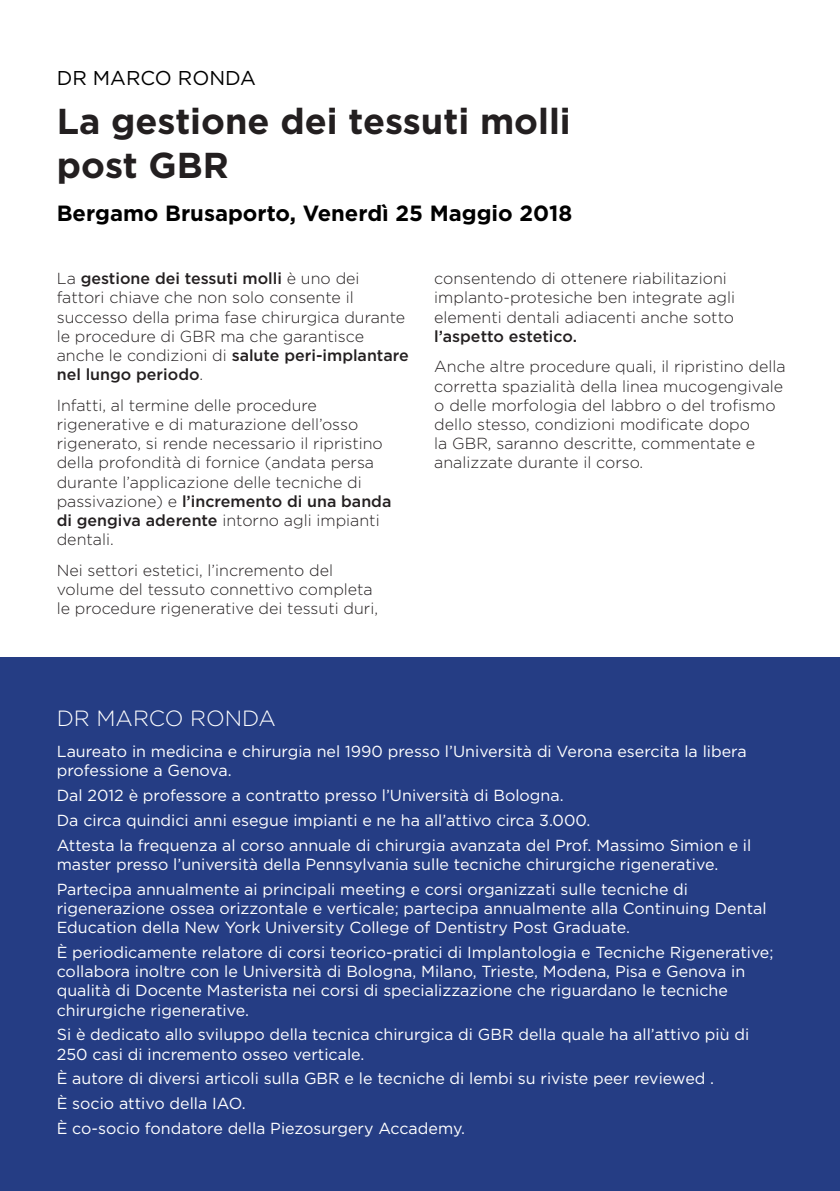
<style>
.page{position:relative;width:840px;height:1191px;background:#fff}
.page>*{position:absolute;margin:0;border:0;box-sizing:border-box;transform-origin:0 0}
.t1{font:700 36px/43.2px "Gotham";color:#231f20}
.t2{font:700 22px "Gotham";color:#000}
.t3{font:300 22px "Gotham";color:#fff}
.t4{font:20px "Gotham";color:#000}
.t5{font:16px/19.2px "Gotham";color:#fff}
.t6{font:300 16px/19.2px "Gotham";color:#231f20}
.t7{font:500 16px "Gotham";color:#231f20}
.s1{font-weight:500}
</style>
<div class="page">
<hr style="left:839px;top:0;width:1px;height:1191px;background:#c7c8ca">
<div style="left:0;top:658px;width:839px;height:533px;background:#253d84"></div>
<hr style="left:839px;top:798px;width:1px;height:393px;background:#e6e7e9">
<p class="t4" style="left:57px;top:66px;width:200px">DR MARCO RONDA</p>
<h1 class="t1" style="left:57px;top:100px;width:515px">La gestione dei tessuti molli post GBR</h1>
<h2 class="t2" style="left:57px;top:199px;width:517px">Bergamo Brusaporto, Venerdì 25 Maggio 2018</h2>
<p class="t6" style="left:57px;top:268px;width:353px">La <span class="s1">gestione dei tessuti molli</span> è uno dei fattori chiave che non solo consente il successo della prima fase chirurgica durante le procedure di GBR ma che garantisce anche le condizioni di <span class="s1">salute peri-implantare nel lungo periodo</span>.</p>
<p class="t6" style="left:57px;top:395px;width:336px">Infatti, al termine delle procedure rigenerative e di maturazione dell’osso rigenerato, si rende necessario il ripristino della profondità di fornice (andata persa durante l’applicazione delle tecniche di passivazione) e <span class="s1">l’incremento di una banda di gengiva aderente</span> intorno agli impianti dentali.</p>
<p class="t6" style="left:57px;top:560px;width:322px">Nei settori estetici, l’incremento del volume del tessuto connettivo completa le procedure rigenerative dei tessuti duri,</p>
<p class="t6" style="left:434px;top:268px;width:302px">consentendo di ottenere riabilitazioni implanto-protesiche ben integrate agli elementi dentali adiacenti anche sotto</p>
<p class="t7" style="left:434px;top:326px;width:144px">l’aspetto estetico.</p>
<p class="t6" style="left:434px;top:357px;width:352px">Anche altre procedure quali, il ripristino della corretta spazialità della linea mucogengivale o delle morfologia del labbro o del trofismo dello stesso, condizioni modificate dopo<br>la GBR, saranno descritte, commentate e analizzate durante il corso.</p>
<h2 class="t3" style="left:57px;top:704px;width:220px">DR MARCO RONDA</h2>
<p class="t5" style="left:57px;top:741px;width:691px">Laureato in medicina e chirurgia nel 1990 presso l’Università di Verona esercita la libera professione a Genova.</p>
<p class="t5" style="left:57px;top:782px;width:695px;line-height:24.8px">Dal 2012 è professore a contratto presso l’Università di Bologna.<br>Da circa quindici anni esegue impianti e ne ha all’attivo circa 3.000.<br>Attesta la frequenza al corso annuale di chirurgia avanzata del Prof. Massimo Simion e il</p>
<p class="t5" style="left:57px;top:851px;width:662px;line-height:24.8px">master presso l’università della Pennsylvania sulle tecniche chirurgiche rigenerative.<br>Partecipa annualmente ai principali meeting e corsi organizzati sulle tecniche di</p>
<p class="t5" style="left:57px;top:898px;width:711px">rigenerazione ossea orizzontale e verticale; partecipa annualmente alla Continuing Dental<br>Education della New York University College of Dentistry Post Graduate.</p>
<p class="t5" style="left:57px;top:942px;width:717px">È periodicamente relatore di corsi teorico-pratici di Implantologia e Tecniche Rigenerative; collabora inoltre con le Università di Bologna, Milano, Trieste, Modena, Pisa e Genova in qualità di Docente Masterista nei corsi di specializzazione che riguardano le tecniche chirurgiche rigenerative.</p>
<p class="t5" style="left:57px;top:1024px;width:693px">Si è dedicato allo sviluppo della tecnica chirurgica di GBR della quale ha all’attivo più di<br>250 casi di incremento osseo verticale.</p>
<p class="t5" style="left:57px;top:1066px;width:658px;line-height:24.8px">È autore di diversi articoli sulla GBR e le tecniche di lembi su riviste peer reviewed .<br>È socio attivo della IAO.<br>È co-socio fondatore della Piezosurgery Accademy.</p>
</div>
